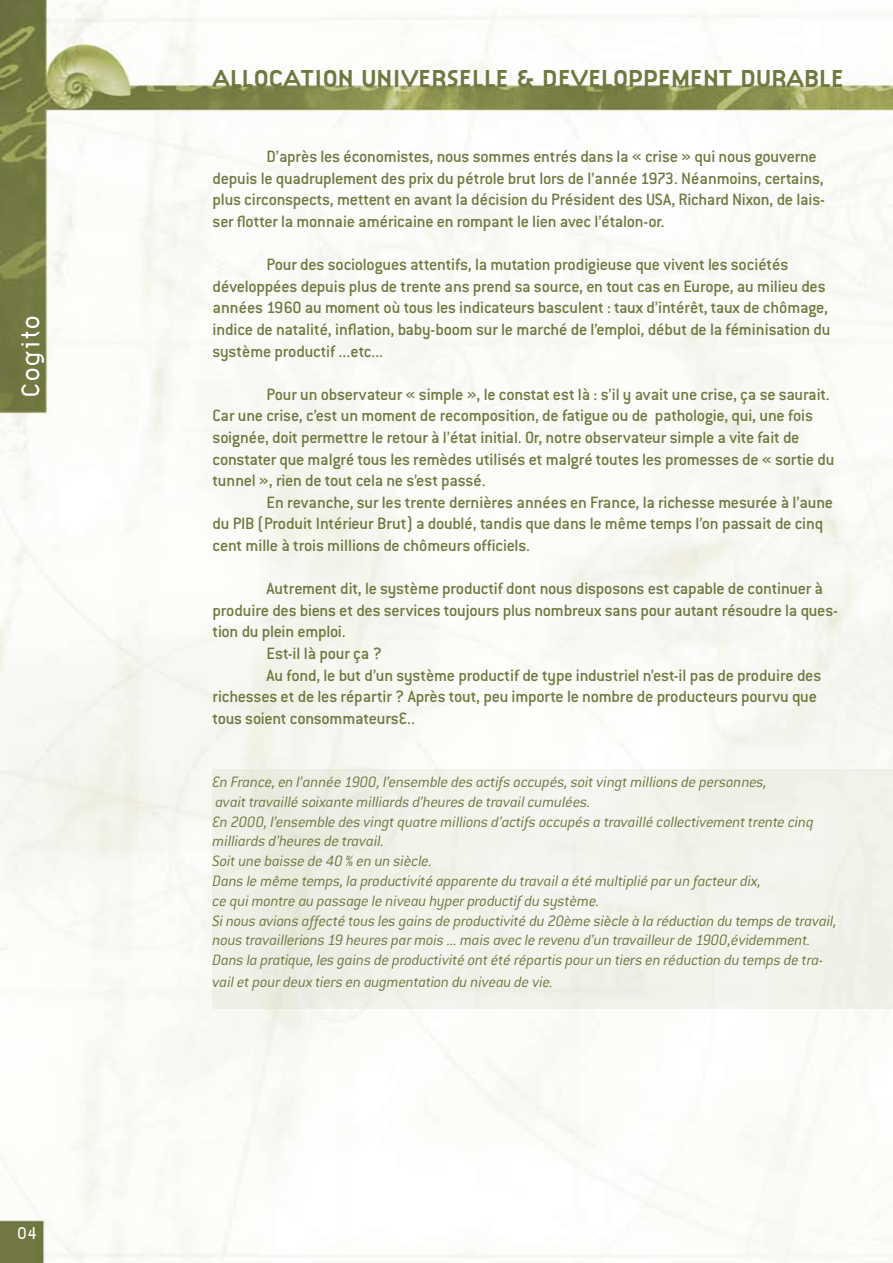
<style>
.page{position:relative;width:893px;height:1263px;background:#fff}
.page>*{position:absolute;margin:0;border:0;box-sizing:border-box;transform-origin:0 0}
.t1{font:300 27px "Citizen";color:#fff}
.t2{font:700 25.5px "Citizen";color:#707740}
.t3{font:500 18px/21.6px "Conduit ITC";letter-spacing:-.015em;color:#707740}
.t4{font:300 18px "Citizen";color:#fff}
.t5{font:italic 300 16.5px/19.8px "Conduit ITC";letter-spacing:-.01em;color:#707740}
</style>
<div class="page">
<img style="left:0;top:0;width:893px;height:1263px">
<div style="left:213px;top:770px;width:680px;height:239px;background:#f2f3eb"></div>
<h1 class="t1" style="left:15px;top:398px;width:85px;rotate:-90deg">Cogito</h1>
<p class="t4" style="left:17px;top:1222px;width:22px">04</p>
<h2 class="t2" style="left:213px;top:64px;width:633px">ALLOCATION UNIVERSELLE &amp; DEVELOPPEMENT DURABLE</h2>
<p class="t3" style="left:213px;top:146px;width:614px;text-indent:54px">D’après les économistes, nous sommes entrés dans la « crise » qui nous gouverne depuis le quadruplement des prix du pétrole brut lors de l’année 1973. Néanmoins, certains, plus circonspects, mettent en avant la décision du Président des USA, Richard Nixon, de lais&shy;ser flotter la monnaie américaine en rompant le lien avec l’étalon-or.</p>
<p class="t3" style="left:213px;top:254px;width:619px;text-indent:54px">Pour des sociologues attentifs, la mutation prodigieuse que vivent les sociétés développées depuis plus de trente ans prend sa source, en tout cas en Europe, au milieu des années 1960 au moment où tous les indicateurs basculent : taux d’intérêt, taux de chômage, indice de natalité, inflation, baby-boom sur le marché de l’emploi, début de la féminisation du système productif ...etc...</p>
<p class="t3" style="left:213px;top:383px;width:623px;text-indent:54px">Pour un observateur « simple », le constat est là : s’il y avait une crise, ça se saurait.<br>Car une crise, c’est un moment de recomposition, de fatigue ou de pathologie, qui, une fois soignée, doit permettre le retour à l’état initial. Or, notre observateur simple a vite fait de constater que malgré tous les remèdes utilisés et malgré toutes les promesses de « sortie du tunnel », rien de tout cela ne s’est passé.</p>
<p class="t3" style="left:213px;top:491px;width:622px;text-indent:54px">En revanche, sur les trente dernières années en France, la richesse mesurée à l’aune du PIB (Produit Intérieur Brut) a doublé, tandis que dans le même temps l’on passait de cinq cent mille à trois millions de chômeurs officiels.</p>
<p class="t3" style="left:267px;top:578px;width:558px">Autrement dit, le système productif dont nous disposons est capable de continuer à</p>
<p class="t3" style="left:213px;top:599px;width:627px">produire des biens et des services toujours plus nombreux sans pour autant résoudre la ques-</p>
<p class="t3" style="left:213px;top:621px;width:135px">tion du plein emploi.</p>
<p class="t3" style="left:267px;top:642px;width:117px">Est-il là pour ça ?</p>
<p class="t3" style="left:267px;top:664px;width:556px">Au fond, le but d’un système productif de type industriel n’est-il pas de produire des</p>
<p class="t3" style="left:213px;top:686px;width:606px">richesses et de les répartir ? Après tout, peu importe le nombre de producteurs pourvu que</p>
<p class="t3" style="left:213px;top:707px;width:204px">tous soient consommateurs…..</p>
<p class="t5" style="left:213px;top:772px;width:626px">En France, en l’année 1900, l’ensemble des actifs occupés, soit vingt millions de personnes,<br>avait travaillé soixante milliards d’heures de travail cumulées.<br>En 2000, l’ensemble des vingt quatre millions d’actifs occupés a travaillé collectivement trente cinq milliards d’heures de travail.<br>Soit une baisse de 40 % en un siècle.<br>Dans le même temps, la productivité apparente du travail a été multiplié par un facteur dix,<br>ce qui montre au passage le niveau hyper productif du système.<br>Si nous avions affecté tous les gains de productivité du 20ème siècle à la réduction du temps de travail, nous travaillerions 19 heures par mois ... mais avec le revenu d’un travailleur de 1900,évidemment.<br>Dans la pratique, les gains de productivité ont été répartis pour un tiers en réduction du temps de tra-</p>
<p class="t5" style="left:213px;top:972px;width:342px">vail et pour deux tiers en augmentation du niveau de vie.</p>
</div>
